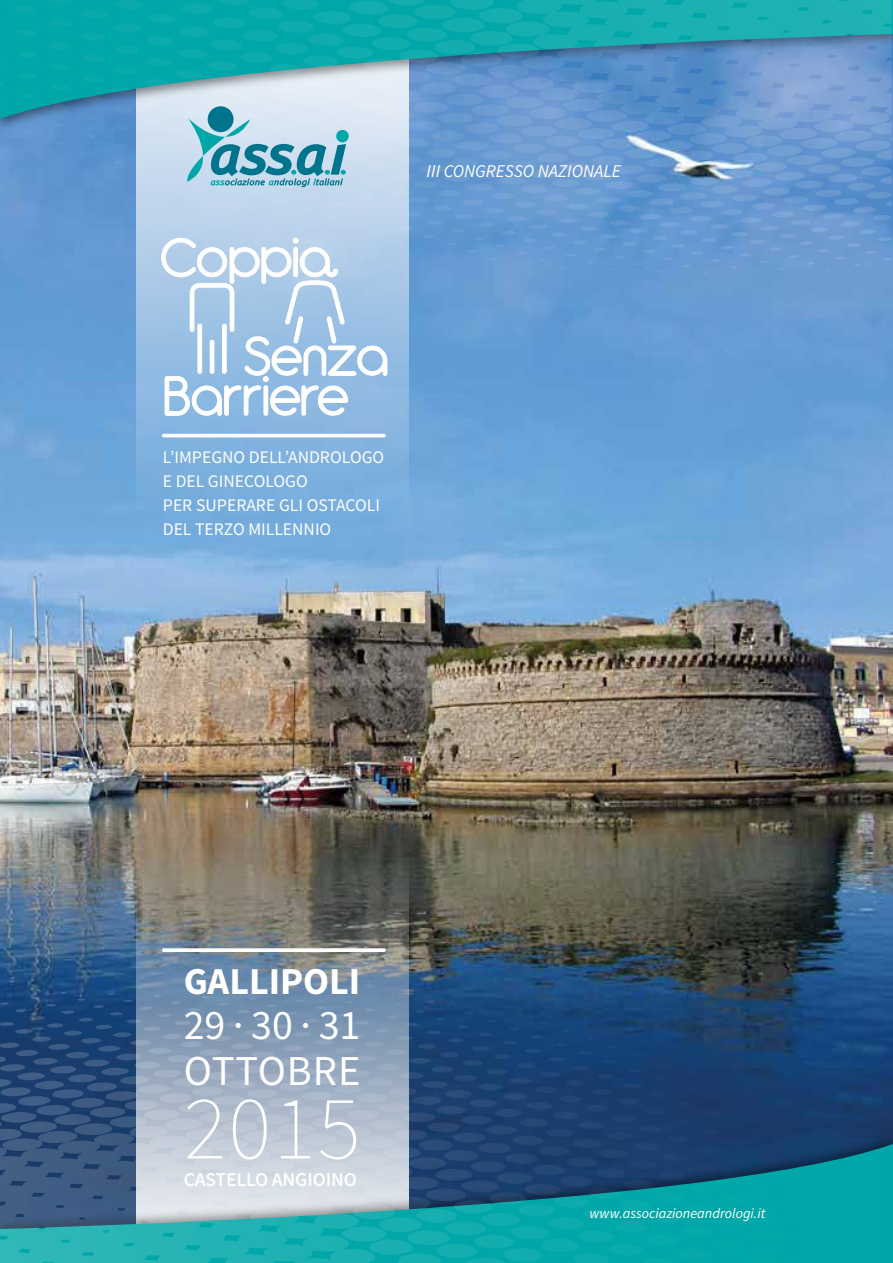
<style>
.page{position:relative;width:893px;height:1263px;background:#fff}
.page>*{position:absolute;margin:0;border:0;box-sizing:border-box;transform-origin:0 0}
.t1{font:200 90.75px "Source Sans Pro";color:#fff}
.t2{font:42.6px "Source Sans Pro";letter-spacing:.015em;color:#fff}
.t3{font:42px "Source Sans Pro";color:#fff}
.t4{font:700 37.95px "Source Sans Pro";color:#fff}
.t5{font:600 19.5px "Source Sans Pro";letter-spacing:-.01em;color:#fff}
.t6{font:italic 18px "Source Sans Pro";color:#fff}
.t7{font:17.7px/24px "Source Sans Pro";color:#fff}
.t8{font:italic 14.25px "Source Sans Pro";color:#fff}
</style>
<div class="page">
<img style="left:0;top:136px;width:893px;height:991px">
<svg style="left:136px;top:848px;width:272px;height:279px;background:#848e98"></svg>
<img style="left:0;top:1127px;width:893px;height:17px">
<svg style="left:0;top:1144px;width:893px;height:119px;background:#3996a4"></svg>
<svg style="left:136px;top:136px;width:272px;height:386px;background:#94bce2"></svg>
<img style="left:0;top:119px;width:893px;height:17px">
<svg style="left:0;top:0;width:893px;height:119px;background:#42a7bc"></svg>
<svg style="left:0;top:988px;width:428px;height:19px;background:#4f739c"></svg>
<svg style="left:162px;top:434px;width:224px;height:3px"></svg>
<svg style="left:162px;top:948px;width:224px;height:4px"></svg>
<div style="left:208px;top:106px;width:26px;height:26px;background:#00748c;border-radius:50%"></div>
<svg style="left:336px;top:130px;width:13px;height:12px"></svg>
<svg style="left:186px;top:118px;width:160px;height:69px;background:#89bed0"></svg>
<svg style="left:161px;top:204px;width:543px;height:212px;background:#88b3dd"></svg>
<p class="t6" style="left:427px;top:160px;width:196px">III CONGRESSO NAZIONALE</p>
<p class="t7" style="left:163px;top:446px;width:223px">L’IMPEGNO DELL’ANDROLOGO<br>E DEL GINECOLOGO<br>PER SUPERARE GLI OSTACOLI<br>DEL TERZO MILLENNIO</p>
<h3 class="t4" style="left:184px;top:957px;width:178px">GALLIPOLI</h3>
<h3 class="t3" style="left:184px;top:999px;width:178px">29 · 30 · 31</h3>
<h2 class="t2" style="left:184px;top:1044px;width:178px">OTTOBRE</h2>
<h1 class="t1" style="left:184px;top:1074px;width:178px">2015</h1>
<p class="t5" style="left:184px;top:1167px;width:175px">CASTELLO ANGIOINO</p>
<p class="t8" style="left:589px;top:1204px;width:177px">www.associazioneandrologi.it</p>
</div>
